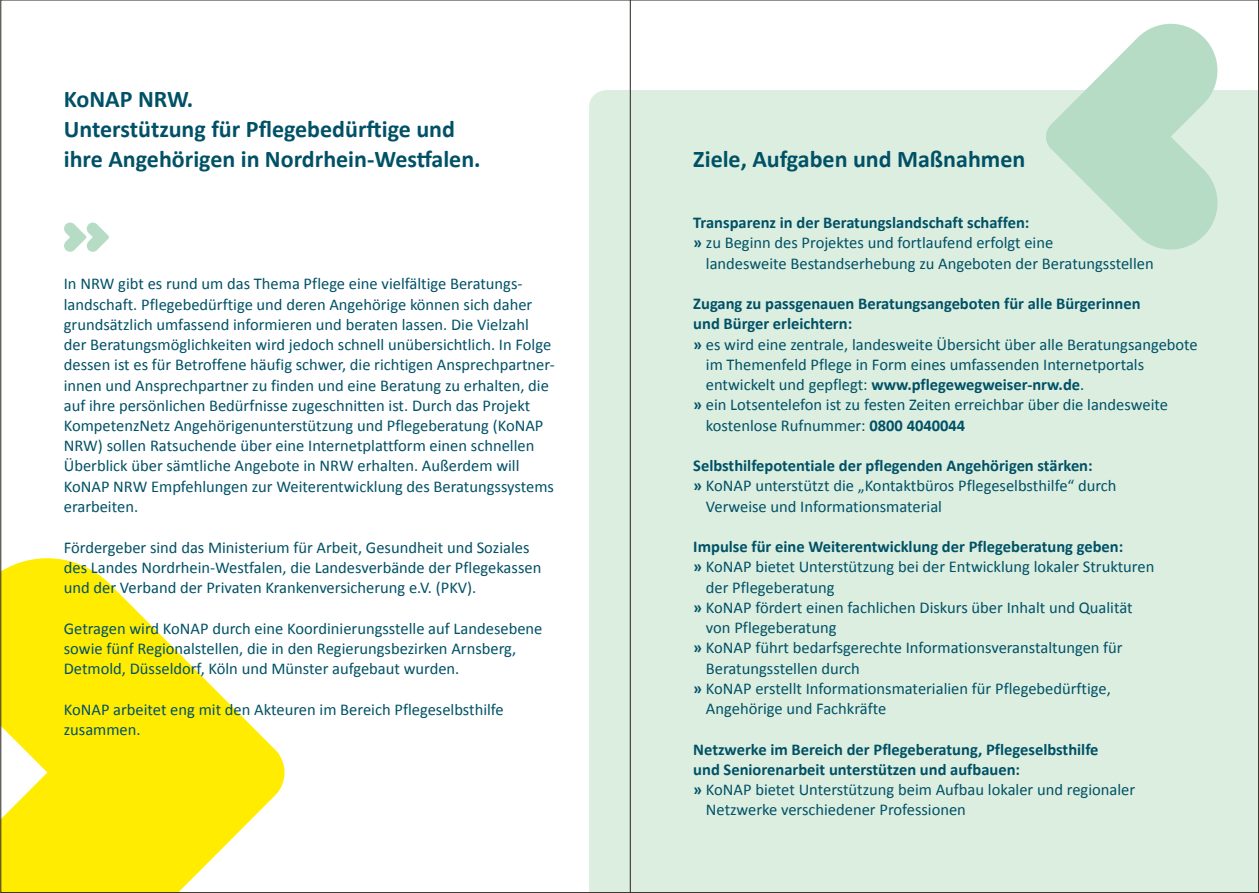
<style>
.page{position:relative;width:1259px;height:893px;background:#fff}
.page>*{position:absolute;margin:0;border:0;box-sizing:border-box;transform-origin:0 0}
.t1{font:700 24px/30px "Calibri";color:#005166}
.t2{font:16.5px/20.2px "Calibri";color:#005166}
.t3{font:700 16.5px "Calibri";color:#005166}
.s1{font-weight:700}
.s2{font-weight:400}
</style>
<div class="page">
<svg style="left:2px;top:558px;width:283px;height:333px;fill:#ffec00"></svg>
<div style="left:589px;top:90px;width:668px;height:801px;background:#dceee0"></div>
<svg style="left:1044px;top:24px;width:175px;height:225px;background:#cae5d3"></svg>
<svg style="left:64px;top:223px;width:45px;height:29px"></svg>
<hr style="left:630px;top:0;width:1px;height:893px;background:#29211a">
<h1 class="t1" style="left:64px;top:84px;width:418px">KoNAP NRW.<br>Unterstützung für Pflegebedürftige und ihre Angehörigen in Nordrhein-Westfalen.</h1>
<p class="t2" style="left:64px;top:274px;width:492px">In NRW gibt es rund um das Thema Pflege eine vielfältige Beratungs&shy;landschaft. Pflegebedürftige und deren Angehörige können sich daher grundsätzlich umfassend informieren und beraten lassen. Die Vielzahl der Beratungsmöglichkeiten wird jedoch schnell unübersichtlich. In Folge dessen ist es für Betroffene häufig schwer, die richtigen Ansprechpartner&shy;innen und Ansprechpartner zu finden und eine Beratung zu erhalten, die auf ihre persönlichen Bedürfnisse zugeschnitten ist. Durch das Projekt KompetenzNetz Angehörigenunterstützung und Pflegeberatung (KoNAP NRW) sollen Ratsuchende über eine Internetplattform einen schnellen Überblick über sämtliche Angebote in NRW erhalten. Außerdem will KoNAP NRW Empfehlungen zur Weiterentwicklung des Beratungssystems erarbeiten.</p>
<p class="t2" style="left:64px;top:537px;width:479px">Fördergeber sind das Ministerium für Arbeit, Gesundheit und Soziales des Landes Nordrhein-Westfalen, die Landesverbände der Pflegekassen und der Verband der Privaten Krankenversicherung e.V. (PKV).</p>
<p class="t2" style="left:64px;top:618px;width:480px">Getragen wird KoNAP durch eine Koordinierungsstelle auf Landesebene sowie fünf Regionalstellen, die in den Regierungsbezirken Arnsberg,<br>Detmold, Düsseldorf, Köln und Münster aufgebaut wurden.</p>
<p class="t2" style="left:64px;top:699px;width:441px">KoNAP arbeitet eng mit den Akteuren im Bereich Pflegeselbsthilfe zusammen.</p>
<h1 class="t1" style="left:693px;top:144px;width:334px">Ziele, Aufgaben und Maßnahmen</h1>
<p class="t3" style="left:693px;top:212px;width:338px">Transparenz in der Beratungslandschaft schaffen:</p>
<p class="t2" style="left:693px;top:233px;width:361px"><span class="s1">»</span> zu Beginn des Projektes und fortlaufend erfolgt eine</p>
<p class="t2" style="left:706px;top:253px;width:449px">landesweite Bestandserhebung zu Angeboten der Beratungsstellen</p>
<p class="t3" style="left:693px;top:293px;width:449px">Zugang zu passgenauen Beratungsangeboten für alle Bürgerinnen</p>
<p class="t3" style="left:693px;top:313px;width:160px">und Bürger erleichtern:</p>
<p class="t2" style="left:693px;top:334px;width:506px"><span class="s1">»</span> es wird eine zentrale, landesweite Übersicht über alle Beratungsangebote</p>
<p class="t2" style="left:706px;top:354px;width:440px">im Themenfeld Pflege in Form eines umfassenden Internetportals</p>
<p class="t3" style="left:706px;top:374px;width:380px"><span class="s2">entwickelt und gepflegt:</span> www.pflegewegweiser-nrw.de<span class="s2">.</span></p>
<p class="t2" style="left:693px;top:395px;width:476px"><span class="s1">»</span> ein Lotsentelefon ist zu festen Zeiten erreichbar über die landesweite</p>
<p class="t2" style="left:706px;top:415px;width:261px">kostenlose Rufnummer: <span class="s1">0800 4040044</span></p>
<p class="t3" style="left:693px;top:455px;width:401px">Selbsthilfepotentiale der pflegenden Angehörigen stärken:</p>
<p class="t2" style="left:693px;top:476px;width:425px"><span class="s1">»</span> KoNAP unterstützt die „Kontaktbüros Pflegeselbsthilfe“ durch</p>
<p class="t2" style="left:706px;top:496px;width:238px">Verweise und Informationsmaterial</p>
<p class="t3" style="left:693px;top:536px;width:431px">Impulse für eine Weiterentwicklung der Pflegeberatung geben:</p>
<p class="t2" style="left:693px;top:557px;width:462px"><span class="s1">»</span> KoNAP bietet Unterstützung bei der Entwicklung lokaler Strukturen</p>
<p class="t2" style="left:706px;top:577px;width:130px">der Pflegeberatung</p>
<p class="t2" style="left:693px;top:597px;width:441px"><span class="s1">»</span> KoNAP fördert einen fachlichen Diskurs über Inhalt und Qualität</p>
<p class="t2" style="left:706px;top:617px;width:132px">von Pflegeberatung</p>
<p class="t2" style="left:693px;top:638px;width:431px"><span class="s1">»</span> KoNAP führt bedarfsgerechte Informationsveranstaltungen für</p>
<p class="t2" style="left:706px;top:658px;width:155px">Beratungsstellen durch</p>
<p class="t2" style="left:693px;top:678px;width:419px"><span class="s1">»</span> KoNAP erstellt Informationsmaterialien für Pflegebedürftige,</p>
<p class="t2" style="left:706px;top:698px;width:182px">Angehörige und Fachkräfte</p>
<p class="t3" style="left:693px;top:738px;width:407px">Netzwerke im Bereich der Pflegeberatung, Pflegeselbsthilfe</p>
<p class="t3" style="left:693px;top:759px;width:328px">und Seniorenarbeit unterstützen und aufbauen:</p>
<p class="t2" style="left:693px;top:779px;width:443px"><span class="s1">»</span> KoNAP bietet Unterstützung beim Aufbau lokaler und regionaler</p>
<p class="t2" style="left:706px;top:800px;width:261px">Netzwerke verschiedener Professionen</p>
</div>
